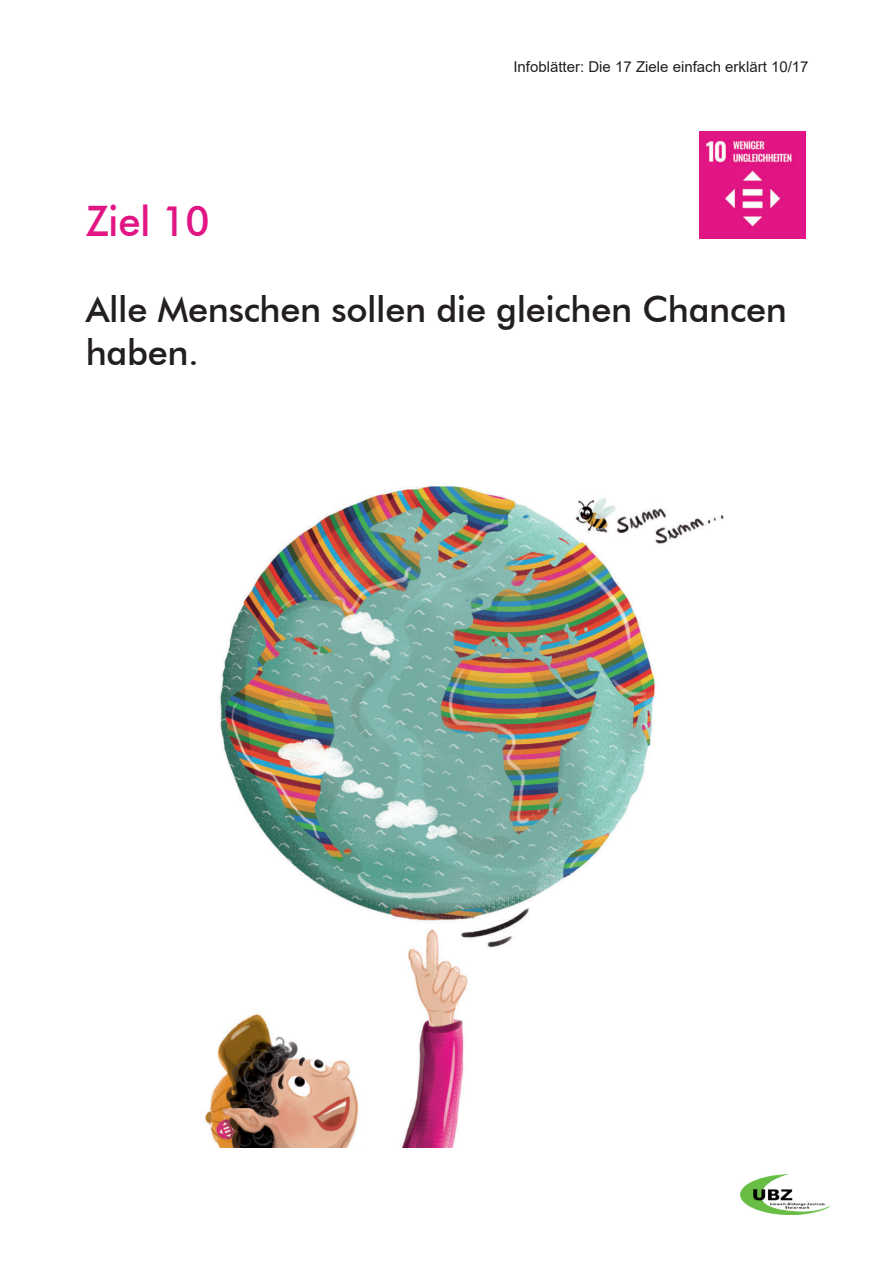
<style>
.page{position:relative;width:893px;height:1263px;background:#fff}
.page>*{position:absolute;margin:0;border:0;box-sizing:border-box;transform-origin:0 0}
.t1{font:500 42px "Futura BT";letter-spacing:-.01em;color:#e11584;scale:.95 1}
.t2{font:500 36px/43.2px "Futura BT";letter-spacing:-.01em;color:#231f20}
.t3{font:15px "Arial";color:#231f20}
</style>
<div class="page">
<img style="left:740px;top:1175px;width:90px;height:40px">
<img style="left:699px;top:132px;width:106px;height:106px">
<img style="left:205px;top:485px;width:519px;height:662px">
<p class="t1" style="left:86px;top:204px;width:132px">Ziel 10</p>
<p class="t3" style="left:513px;top:58px;width:297px">Infoblätter: Die 17 Ziele einfach erklärt 10/17</p>
<p class="t2" style="left:86px;top:290px;width:703px">Alle Menschen sollen die gleichen Chancen haben.</p>
</div>
